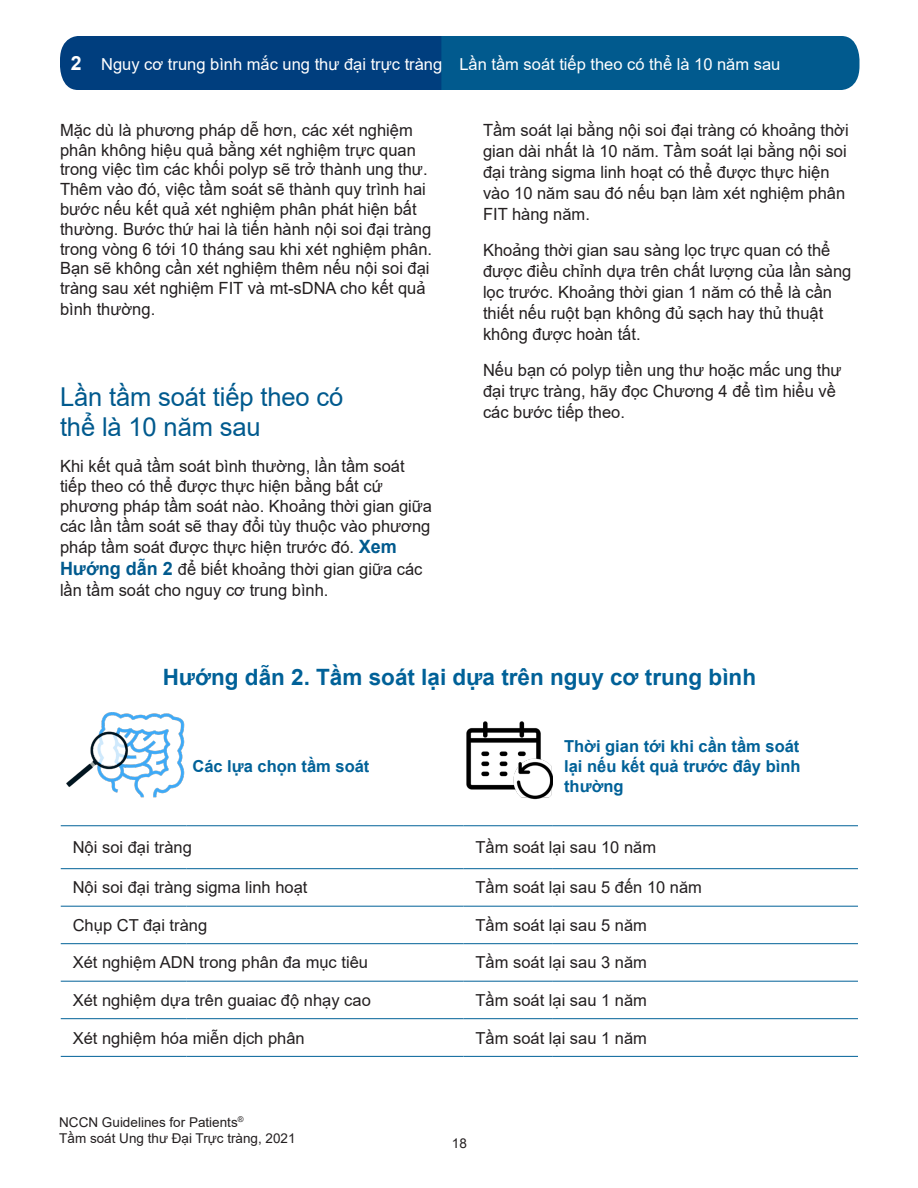
<style>
.page{position:relative;width:918px;height:1188px;background:#fff}
.page>*{position:absolute;margin:0;border:0;box-sizing:border-box;transform-origin:0 0}
.h1_Chapter_2{font:25.95px/30.6px "Arial";letter-spacing:-.005em;color:#015a8e}
.New_Figure_Title{font:700 22.5px "Arial";color:#006198}
.Body_text{font:16.8px/21px "Arial";color:#231f20}
.Guide_text{font:16.5px "Arial";color:#231f20}
.Guide_column_head{font:700 16.5px/19.8px "Arial";color:#006198;text-align:justify}
.t1{font:16.5px "Arial";color:#fff}
.t2{font:13.5px/16.5px "Arial";color:#231f20}
.s1{font-weight:700;font-size:19.5px}
.s2{font-weight:700;font-size:18.3px;color:#015a8e}
</style>
<div class="page">
<svg style="left:60px;top:36px;width:800px;height:54px;background:#034e87"></svg>
<hr style="left:61px;top:825px;width:125px;height:1px;background:#006198">
<hr style="left:186px;top:825px;width:278px;height:1px;background:#006198">
<hr style="left:464px;top:825px;width:88px;height:1px;background:#006198">
<hr style="left:552px;top:825px;width:306px;height:1px;background:#006198">
<hr style="left:61px;top:868px;width:125px;height:1px;background:#006198">
<hr style="left:186px;top:868px;width:278px;height:1px;background:#006198">
<hr style="left:464px;top:868px;width:88px;height:1px;background:#006198">
<hr style="left:552px;top:868px;width:306px;height:1px;background:#006198">
<hr style="left:61px;top:906px;width:125px;height:1px;background:#006198">
<hr style="left:186px;top:906px;width:278px;height:1px;background:#006198">
<hr style="left:464px;top:906px;width:88px;height:1px;background:#006198">
<hr style="left:552px;top:906px;width:306px;height:1px;background:#006198">
<hr style="left:61px;top:943px;width:125px;height:1px;background:#006198">
<hr style="left:186px;top:943px;width:278px;height:1px;background:#006198">
<hr style="left:464px;top:943px;width:88px;height:1px;background:#006198">
<hr style="left:552px;top:943px;width:306px;height:1px;background:#006198">
<hr style="left:61px;top:981px;width:125px;height:1px;background:#006198">
<hr style="left:186px;top:981px;width:278px;height:1px;background:#006198">
<hr style="left:464px;top:981px;width:88px;height:1px;background:#006198">
<hr style="left:552px;top:981px;width:306px;height:1px;background:#006198">
<hr style="left:61px;top:1018px;width:125px;height:1px;background:#006198">
<hr style="left:186px;top:1018px;width:278px;height:1px;background:#006198">
<hr style="left:464px;top:1018px;width:88px;height:1px;background:#006198">
<hr style="left:552px;top:1018px;width:306px;height:1px;background:#006198">
<hr style="left:61px;top:1056px;width:125px;height:1px;background:#006198">
<hr style="left:186px;top:1056px;width:278px;height:1px;background:#006198">
<hr style="left:464px;top:1056px;width:88px;height:1px;background:#006198">
<hr style="left:552px;top:1056px;width:306px;height:1px;background:#006198">
<img style="left:466px;top:721px;width:86px;height:79px">
<img style="left:66px;top:712px;width:119px;height:86px">
<p class="t1" style="left:71px;top:53px;width:711px"><span class="s1">2</span> Nguy cơ trung bình mắc ung thư đại trực tràng Lần tầm soát tiếp theo có thể là 10 năm sau</p>
<p class="Body_text" style="left:60px;top:120px;width:374px;line-height:20px">Mặc dù là phương pháp dễ hơn, các xét nghiệm phân không hiệu quả bằng xét nghiệm trực quan trong việc tìm các khối polyp sẽ trở thành ung thư.<br>Thêm vào đó, việc tầm soát sẽ thành quy trình hai bước nếu kết quả xét nghiệm phân phát hiện bất thường. Bước thứ hai là tiến hành nội soi đại tràng trong vòng 6 tới 10 tháng sau khi xét nghiệm phân.<br>Bạn sẽ không cần xét nghiệm thêm nếu nội soi đại tràng sau xét nghiệm FIT và mt-sDNA cho kết quả bình thường.</p>
<h1 class="h1_Chapter_2" style="left:60px;top:381px;width:285px">Lần tầm soát tiếp theo có thể là 10 năm sau</h1>
<p class="Body_text" style="left:60px;top:456px;width:374px;line-height:19.8px">Khi kết quả tầm soát bình thường, lần tầm soát tiếp theo có thể được thực hiện bằng bất cứ phương pháp tầm soát nào. Khoảng thời gian giữa các lần tầm soát sẽ thay đổi tùy thuộc vào phương</p>
<p class="Body_text" style="left:60px;top:537px;width:364px">pháp tầm soát được thực hiện trước đó. <span class="s2">Xem<br>Hướng dẫn 2</span> để biết khoảng thời gian giữa các lần tầm soát cho nguy cơ trung bình.</p>
<p class="Body_text" style="left:483px;top:119px;width:367px">Tầm soát lại bằng nội soi đại tràng có khoảng thời gian dài nhất là 10 năm. Tầm soát lại bằng nội soi đại tràng sigma linh hoạt có thể được thực hiện vào 10 năm sau đó nếu bạn làm xét nghiệm phân FIT hàng năm.</p>
<p class="Body_text" style="left:483px;top:239px;width:370px">Khoảng thời gian sau sàng lọc trực quan có thể được điều chỉnh dựa trên chất lượng của lần sàng lọc trước. Khoảng thời gian 1 năm có thể là cần thiết nếu ruột bạn không đủ sạch hay thủ thuật không được hoàn tất.</p>
<p class="Body_text" style="left:483px;top:359px;width:360px">Nếu bạn có polyp tiền ung thư hoặc mắc ung thư đại trực tràng, hãy đọc Chương 4 để tìm hiểu về các bước tiếp theo.</p>
<p class="New_Figure_Title" style="left:163px;top:661px;width:595px">Hướng dẫn 2. Tầm soát lại dựa trên nguy cơ trung bình</p>
<p class="Guide_column_head" style="left:192px;top:757px;width:178px">Các lựa chọn tầm soát</p>
<p class="Guide_column_head" style="left:564px;top:737px;width:238px">Thời gian tới khi cần tầm soát lại nếu kết quả trước đây bình thường</p>
<p class="Guide_text" style="left:73px;top:836px;width:121px">Nội soi đại tràng</p>
<p class="Guide_text" style="left:476px;top:836px;width:182px">Tầm soát lại sau 10 năm</p>
<p class="Guide_text" style="left:73px;top:876px;width:236px">Nội soi đại tràng sigma linh hoạt</p>
<p class="Guide_text" style="left:476px;top:876px;width:228px">Tầm soát lại sau 5 đến 10 năm</p>
<p class="Guide_text" style="left:73px;top:914px;width:136px">Chụp CT đại tràng</p>
<p class="Guide_text" style="left:476px;top:914px;width:173px">Tầm soát lại sau 5 năm</p>
<p class="Guide_text" style="left:73px;top:951px;width:297px">Xét nghiệm ADN trong phân đa mục tiêu</p>
<p class="Guide_text" style="left:476px;top:951px;width:173px">Tầm soát lại sau 3 năm</p>
<p class="Guide_text" style="left:73px;top:989px;width:300px">Xét nghiệm dựa trên guaiac độ nhạy cao</p>
<p class="Guide_text" style="left:476px;top:989px;width:173px">Tầm soát lại sau 1 năm</p>
<p class="Guide_text" style="left:73px;top:1026px;width:234px">Xét nghiệm hóa miễn dịch phân</p>
<p class="Guide_text" style="left:476px;top:1026px;width:173px">Tầm soát lại sau 1 năm</p>
<p class="t2" style="left:59px;top:1114px;width:238px">NCCN Guidelines for Patients<sup>®<br></sup>Tầm soát Ung thư Đại Trực tràng, 2021</p>
<p class="t2" style="left:452px;top:1134px;width:17px">18</p>
</div>
